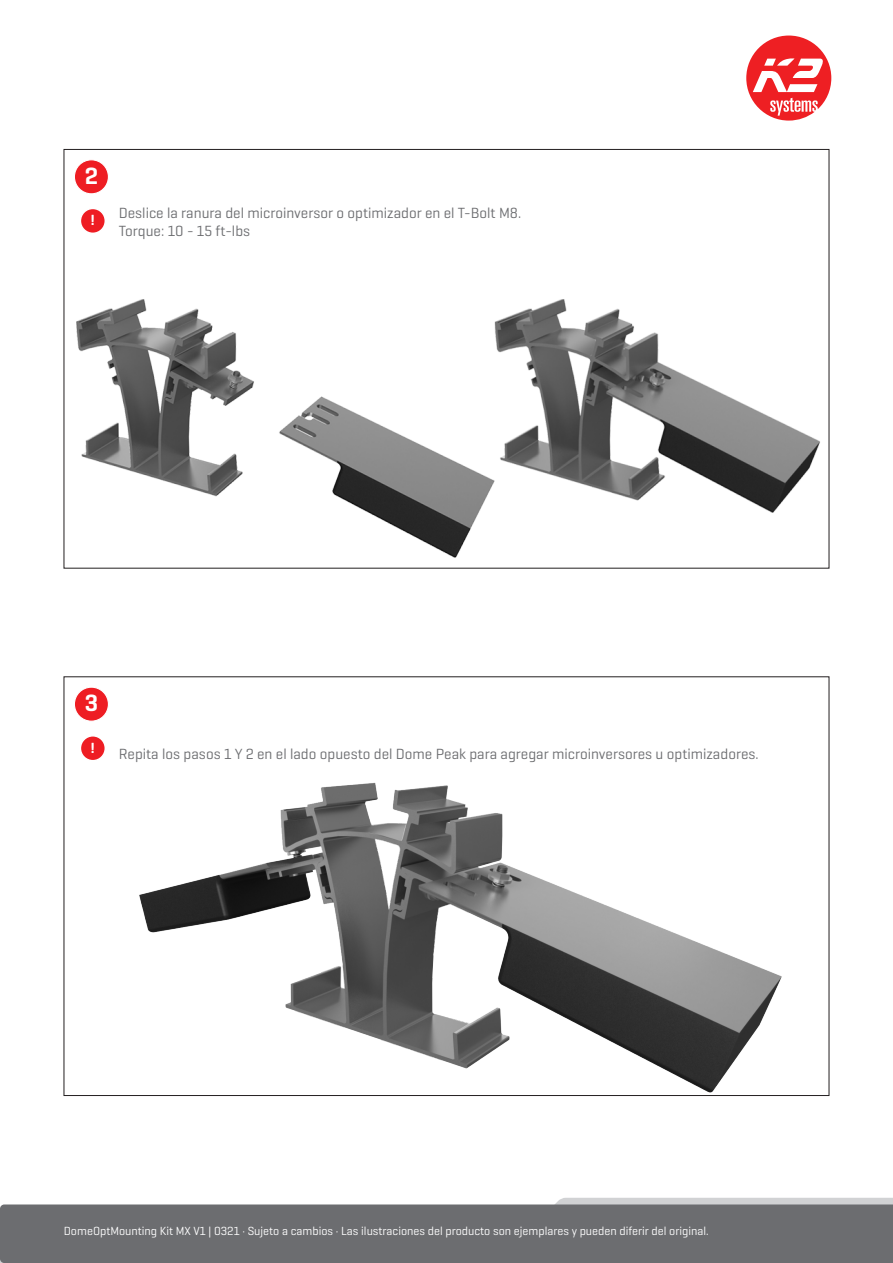
<style>
.page{position:relative;width:893px;height:1263px;background:#fff}
.page>*{position:absolute;margin:0;border:0;box-sizing:border-box;transform-origin:0 0}
.Legend_Step_Number{font:600 24px "K2 Geogrotesque";color:#fff}
.Body{font:15px "K2 Geogrotesque";color:#6c6d70}
.Benöt_Material{font:15px "K2 Geogrotesque";color:#6c6d70}
.Legend_Step_Letter{font:600 15px "K2 Geogrotesque";color:#fff}
.Footer_issue_notes{font:12px "K2 Geogrotesque";color:#fff}
</style>
<div class="page">
<svg style="left:746px;top:36px;width:85px;height:85px"></svg>
<img style="left:101px;top:717px;width:681px;height:376px">
<div style="left:74px;top:687px;width:34px;height:34px;background:#ee1d23;border-radius:50%"></div>
<div style="left:74px;top:687px;width:35px;height:35px;border:1px solid #fff;border-radius:50%"></div>
<div style="left:80px;top:736px;width:25px;height:25px;background:#ee1d23;border-radius:50%"></div>
<div style="left:80px;top:735px;width:26px;height:26px;border:2px solid #fff;border-radius:50%"></div>
<div style="left:117px;top:734px;width:697px;height:38px;background:#fff"></div>
<img style="left:76px;top:163px;width:744px;height:395px">
<div style="left:74px;top:160px;width:34px;height:34px;background:#ee1d23;border-radius:50%"></div>
<div style="left:74px;top:159px;width:35px;height:35px;border:1px solid #fff;border-radius:50%"></div>
<div style="left:80px;top:208px;width:25px;height:25px;background:#ee1d23;border-radius:50%"></div>
<div style="left:80px;top:208px;width:26px;height:26px;border:2px solid #fff;border-radius:50%"></div>
<div style="left:117px;top:207px;width:460px;height:37px;background:#fff"></div>
<svg style="left:0;top:1197px;width:893px;height:66px;background:#7a7b7e"></svg>
<p class="Legend_Step_Number" style="left:85px;top:161px;width:15px">2</p>
<p class="Legend_Step_Letter" style="left:91px;top:211px;width:5px">!</p>
<p class="Benöt_Material" style="left:119px;top:204px;width:404px">Deslice la ranura del microinversor o optimizador en el T-Bolt M8.</p>
<p class="Benöt_Material" style="left:119px;top:222px;width:133px">Torque: 10 - 15 ft-lbs</p>
<p class="Legend_Step_Number" style="left:85px;top:688px;width:15px">3</p>
<p class="Legend_Step_Letter" style="left:91px;top:738px;width:5px">!</p>
<p class="Body" style="left:119px;top:744px;width:641px">Repita los pasos 1 Y 2 en el lado opuesto del Dome Peak para agregar microinversores u optimizadores.</p>
<p class="Footer_issue_notes" style="left:64px;top:1223px;width:646px">DomeOptMounting Kit MX V1 | 0321 · Sujeto a cambios · Las ilustraciones del producto son ejemplares y pueden diferir del original.</p>
</div>
